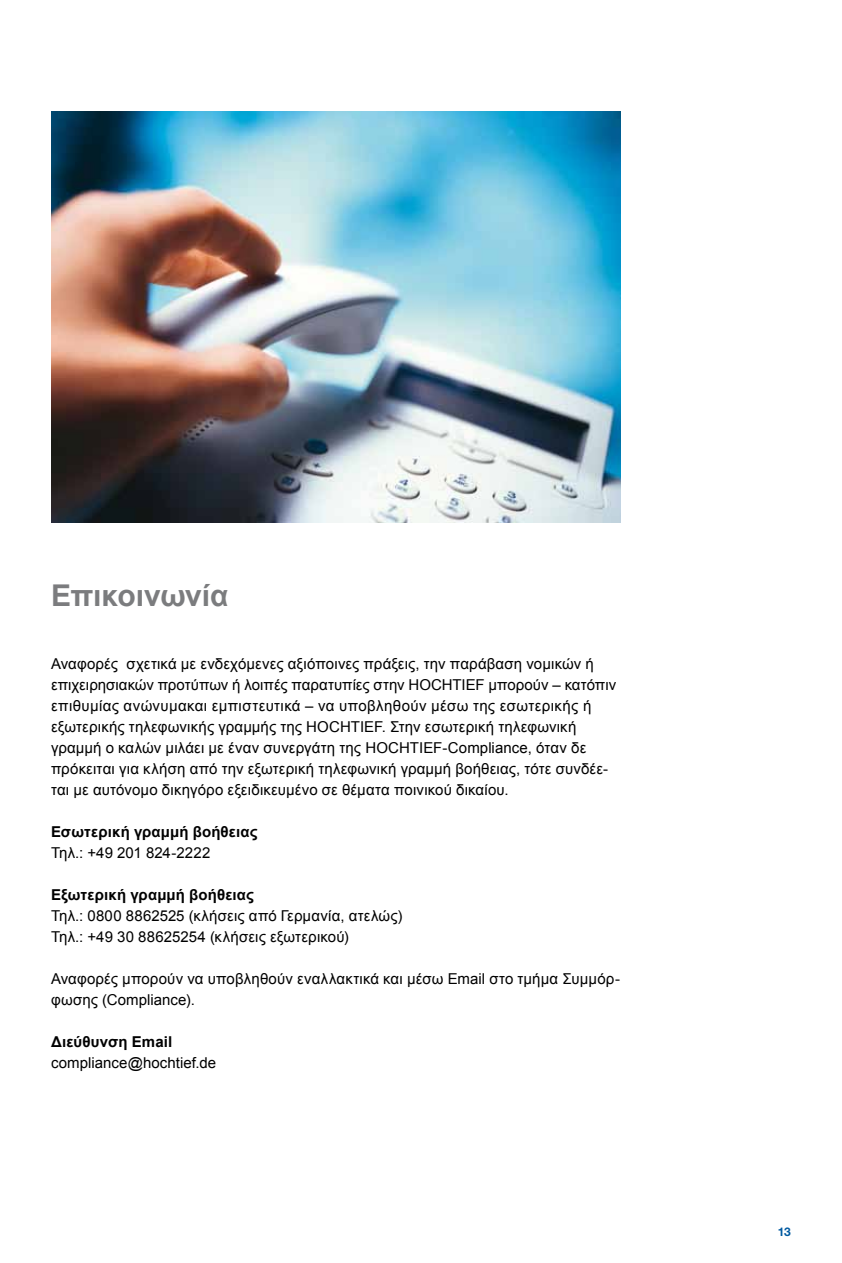
<style>
.page{position:relative;width:842px;height:1263px;background:#fff}
.page>*{position:absolute;margin:0;border:0;box-sizing:border-box;transform-origin:0 0}
.t1{font:700 30px "Arial";letter-spacing:-.005em;color:#7b7c7e}
.t2{font:15px/21px "Arial";letter-spacing:.01em;color:#000}
.t3{font:700 15px "Arial";letter-spacing:.01em;color:#000}
.t4{font:700 12px "Helvetica Neue LT Pro";color:#005aa1}
</style>
<div class="page">
<img style="left:51px;top:112px;width:570px;height:410px">
<h1 class="t1" style="left:51px;top:576px;width:179px">Επικοινωνία</h1>
<p class="t2" style="left:51px;top:653px;width:567px">Αναφορές σχετικά με ενδεχόμενες αξιόποινες πράξεις, την παράβαση νομικών ή επιχειρησιακών προτύπων ή λοιπές παρατυπίες στην HOCHTIEF μπορούν – κατόπιν επιθυμίας ανώνυμακαι εμπιστευτικά – να υποβληθούν μέσω της εσωτερικής ή εξωτερικής τηλεφωνικής γραμμής της HOCHTIEF. Στην εσωτερική τηλεφωνική γραμμή ο καλών μιλάει με έναν συνεργάτη της HOCHTIEF-Compliance, όταν δε πρόκειται για κλήση από την εξωτερική τηλεφωνική γραμμή βοήθειας, τότε συνδέε&shy;ται με αυτόνομο δικηγόρο εξειδικευμένο σε θέματα ποινικού δικαίου.</p>
<p class="t3" style="left:51px;top:822px;width:208px">Εσωτερική γραμμή βοήθειας</p>
<p class="t2" style="left:51px;top:842px;width:161px">Tηλ.: +49 201 824-2222</p>
<p class="t3" style="left:51px;top:885px;width:204px">Εξωτερική γραμμή βοήθειας</p>
<p class="t2" style="left:51px;top:905px;width:353px">Tηλ.: 0800 8862525 (κλήσεις από Γερμανία, ατελώς)<br>Tηλ.: +49 30 88625254 (κλήσεις εξωτερικού)</p>
<p class="t2" style="left:51px;top:968px;width:570px">Αναφορές μπορούν να υποβληθούν εναλλακτικά και μέσω Email στο τμήμα Συμμόρ&shy;φωσης (Compliance).</p>
<p class="t3" style="left:51px;top:1032px;width:123px">Διεύθυνση Email</p>
<p class="t2" style="left:51px;top:1052px;width:167px">compliance@hochtief.de</p>
<p class="t4" style="left:778px;top:1224px;width:15px">13</p>
</div>
